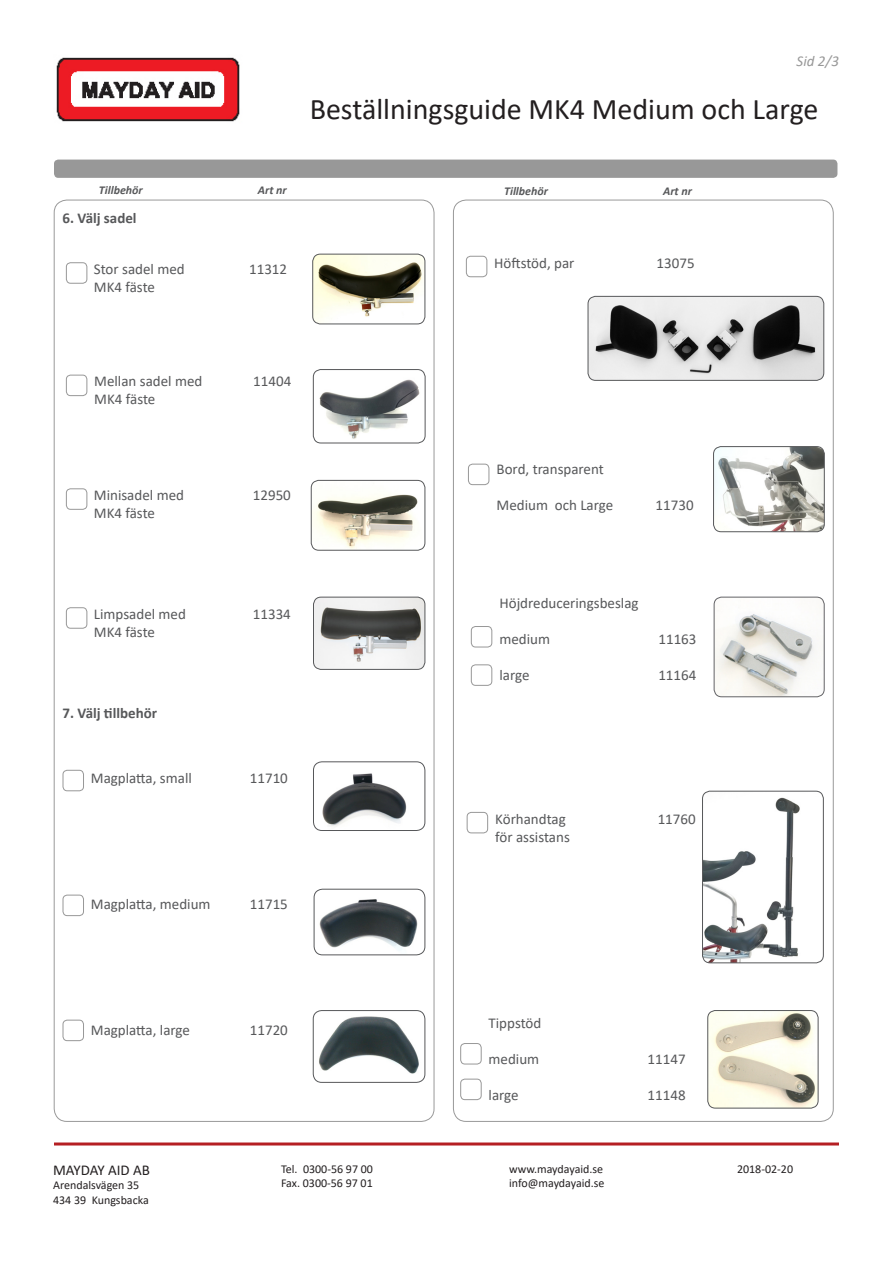
<style>
.page{position:relative;width:893px;height:1263px;background:#fff}
.page>*{position:absolute;margin:0;border:0;box-sizing:border-box;transform-origin:0 0}
.t1{font:30px "Calibri";color:#231f20}
.t2{font:15px "Calibri";color:#57585a}
.t3{font:700 15px "Calibri";color:#57585a}
.t4{font:15px "Calibri";color:#231f20}
.t5{font:italic 15px "Calibri";color:#989898}
.t6{font:12px/14.4px "Calibri";color:#231f20}
.t7{font:italic 700 12px "Calibri";color:#57585a}
</style>
<div class="page">
<img style="left:56px;top:57px;width:184px;height:65px">
<hr style="left:54px;top:1142px;width:785px;height:3px;background:#b51f23">
<div style="left:54px;top:160px;width:783px;height:18px;background:#989898;border-radius:4px"></div>
<div style="left:466px;top:256px;width:21px;height:21px;border:1px solid #989898;border-radius:4px"></div>
<div style="left:63px;top:770px;width:21px;height:21px;border:1px solid #989898;border-radius:4px"></div>
<img style="left:313px;top:773px;width:112px;height:57px">
<div style="left:313px;top:762px;width:112px;height:69px;border:1px solid #57585a;border-radius:8px"></div>
<img style="left:314px;top:889px;width:111px;height:66px">
<div style="left:314px;top:889px;width:111px;height:66px;border:1px solid #57585a;border-radius:8px"></div>
<img style="left:313px;top:1010px;width:112px;height:72px">
<div style="left:313px;top:1010px;width:112px;height:72px;border:1px solid #57585a;border-radius:8px"></div>
<div style="left:63px;top:895px;width:21px;height:21px;border:1px solid #989898;border-radius:4px"></div>
<div style="left:63px;top:1020px;width:21px;height:21px;border:1px solid #989898;border-radius:4px"></div>
<div style="left:460px;top:1043px;width:22px;height:21px;border:1px solid #989898;border-radius:4px"></div>
<div style="left:460px;top:1079px;width:22px;height:21px;border:1px solid #989898;border-radius:4px"></div>
<img style="left:708px;top:1010px;width:110px;height:98px">
<div style="left:708px;top:1010px;width:110px;height:98px;border:1px solid #57585a;border-radius:8px"></div>
<img style="left:588px;top:296px;width:236px;height:84px">
<div style="left:588px;top:296px;width:236px;height:85px;border:1px solid #57585a;border-radius:8px"></div>
<div style="left:66px;top:607px;width:21px;height:22px;border:1px solid #989898;border-radius:4px"></div>
<img style="left:313px;top:597px;width:112px;height:72px">
<div style="left:313px;top:597px;width:112px;height:73px;border:1px solid #57585a;border-radius:8px"></div>
<div style="left:66px;top:488px;width:21px;height:22px;border:1px solid #989898;border-radius:4px"></div>
<img style="left:311px;top:480px;width:114px;height:70px">
<div style="left:311px;top:480px;width:114px;height:70px;border:1px solid #57585a;border-radius:8px"></div>
<div style="left:66px;top:262px;width:21px;height:22px;border:1px solid #989898;border-radius:4px"></div>
<img style="left:313px;top:254px;width:112px;height:70px">
<div style="left:313px;top:254px;width:112px;height:70px;border:1px solid #57585a;border-radius:8px"></div>
<div style="left:468px;top:464px;width:21px;height:21px;border:1px solid #989898;border-radius:4px"></div>
<img style="left:713px;top:447px;width:111px;height:85px">
<div style="left:713px;top:446px;width:111px;height:86px;border:1px solid #57585a;border-radius:8px"></div>
<div style="left:66px;top:375px;width:21px;height:21px;border:1px solid #989898;border-radius:4px"></div>
<img style="left:313px;top:370px;width:112px;height:73px">
<div style="left:313px;top:369px;width:112px;height:74px;border:1px solid #57585a;border-radius:8px"></div>
<div style="left:471px;top:626px;width:21px;height:21px;border:1px solid #989898;border-radius:4px"></div>
<img style="left:714px;top:597px;width:110px;height:100px">
<div style="left:714px;top:597px;width:110px;height:100px;border:1px solid #636366;border-radius:8px"></div>
<div style="left:471px;top:664px;width:21px;height:22px;border:1px solid #989898;border-radius:4px"></div>
<div style="left:467px;top:812px;width:21px;height:21px;border:1px solid #989898;border-radius:4px"></div>
<img style="left:702px;top:791px;width:121px;height:172px">
<div style="left:702px;top:791px;width:121px;height:172px;border:1px solid #57585a;border-radius:8px"></div>
<p class="t5" style="left:797px;top:51px;width:44px">Sid 2/3</p>
<h1 class="t1" style="left:310px;top:88px;width:510px">Beställningsguide MK4 Medium och Large</h1>
<p class="t7" style="left:99px;top:182px;width:45px">Tillbehör</p>
<p class="t7" style="left:258px;top:182px;width:30px">Art nr</p>
<p class="t7" style="left:504px;top:183px;width:45px">Tillbehör</p>
<p class="t7" style="left:663px;top:183px;width:30px">Art nr</p>
<p class="t3" style="left:63px;top:208px;width:76px">6. Välj sadel</p>
<p class="t2" style="left:494px;top:252px;width:82px">Höftstöd, par</p>
<p class="t2" style="left:657px;top:252px;width:40px">13075</p>
<p class="t2" style="left:94px;top:258px;width:92px">Stor sadel med</p>
<p class="t2" style="left:249px;top:258px;width:40px">11312</p>
<p class="t2" style="left:94px;top:276px;width:63px">MK4 fäste</p>
<p class="t2" style="left:94px;top:371px;width:110px">Mellan sadel med</p>
<p class="t2" style="left:253px;top:371px;width:40px">11404</p>
<p class="t2" style="left:94px;top:389px;width:63px">MK4 fäste</p>
<p class="t2" style="left:94px;top:484px;width:92px">Minisadel med</p>
<p class="t2" style="left:253px;top:484px;width:40px">12950</p>
<p class="t2" style="left:94px;top:502px;width:63px">MK4 fäste</p>
<p class="t2" style="left:94px;top:603px;width:94px">Limpsadel med</p>
<p class="t2" style="left:253px;top:603px;width:40px">11334</p>
<p class="t2" style="left:94px;top:621px;width:63px">MK4 fäste</p>
<p class="t3" style="left:63px;top:703px;width:96px">7. Välj tillbehör</p>
<p class="t2" style="left:91px;top:767px;width:103px">Magplatta, small</p>
<p class="t2" style="left:250px;top:767px;width:40px">11710</p>
<p class="t2" style="left:91px;top:893px;width:121px">Magplatta, medium</p>
<p class="t2" style="left:250px;top:893px;width:40px">11715</p>
<p class="t2" style="left:497px;top:458px;width:109px">Bord, transparent</p>
<p class="t2" style="left:497px;top:494px;width:118px">Medium och Large</p>
<p class="t2" style="left:656px;top:494px;width:40px">11730</p>
<p class="t2" style="left:499px;top:593px;width:141px">Höjdreduceringsbeslag</p>
<p class="t2" style="left:499px;top:629px;width:52px">medium</p>
<p class="t2" style="left:658px;top:629px;width:40px">11163</p>
<p class="t2" style="left:499px;top:665px;width:32px">large</p>
<p class="t2" style="left:658px;top:665px;width:40px">11164</p>
<p class="t2" style="left:495px;top:808px;width:72px">Körhandtag</p>
<p class="t2" style="left:658px;top:808px;width:40px">11760</p>
<p class="t2" style="left:495px;top:826px;width:76px">för assistans</p>
<p class="t2" style="left:91px;top:1019px;width:101px">Magplatta, large</p>
<p class="t2" style="left:250px;top:1019px;width:40px">11720</p>
<p class="t2" style="left:489px;top:1012px;width:54px">Tippstöd</p>
<p class="t2" style="left:489px;top:1048px;width:52px">medium</p>
<p class="t2" style="left:648px;top:1048px;width:40px">11147</p>
<p class="t2" style="left:489px;top:1084px;width:32px">large</p>
<p class="t2" style="left:648px;top:1084px;width:40px">11148</p>
<p class="t4" style="left:53px;top:1160px;width:98px">MAYDAY AID AB</p>
<p class="t6" style="left:53px;top:1178px;width:97px">Arendalsvägen 35<br>434 39 Kungsbacka</p>
<p class="t6" style="left:281px;top:1161px;width:93px">Tel. 0300-56 97 00<br>Fax. 0300-56 97 01</p>
<p class="t6" style="left:509px;top:1161px;width:97px">www.maydayaid.se info@maydayaid.se</p>
<p class="t6" style="left:737px;top:1161px;width:58px">2018-02-20</p>
</div>
